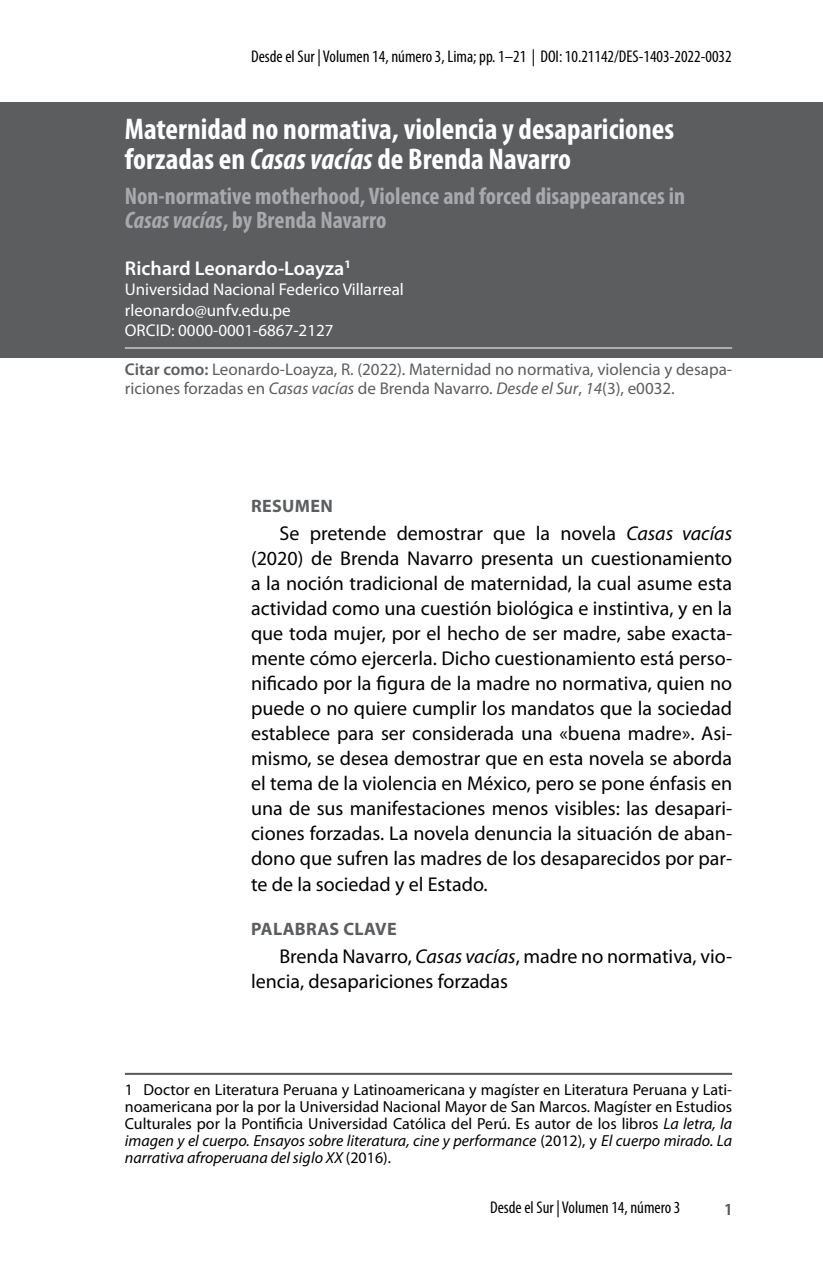
<style>
.page{position:relative;width:823px;height:1265px;background:#fff}
.page>*{position:absolute;margin:0;border:0;box-sizing:border-box;transform-origin:0 0}
.t1{font:700 condensed 30px/30px "Myriad Pro";color:#fff}
.t2{font:700 condensed 24px/24px "Myriad Pro";color:#a7a9ac}
.t3{font:20px/25px "Myriad Pro";color:#000;text-align:justify}
.t4{font:600 20px "Myriad Pro";color:#fff}
.t5{font:700 18px "Myriad Pro";letter-spacing:.02em;color:#5c5d5f}
.t6{font:17px/19px "Myriad Pro";color:#5c5d5f}
.t7{font:condensed 17px "Myriad Pro";color:#000}
.t8{font:17px/20.4px "Myriad Pro";color:#fff}
.t9{font:700 condensed 17px "Myriad Pro";color:#5c5d5f}
.t10{font:16px/17px "Myriad Pro";color:#000;text-align:justify}
.s1{font-style:italic}
.s2{font-weight:600}
</style>
<div class="page">
<div style="left:0;top:102px;width:822px;height:255px;background:#5c5d5f"></div>
<hr style="left:125px;top:347px;width:606px;height:1px;background:#fff">
<hr style="left:125px;top:1072px;width:606px;height:2px;background:#58585b">
<p class="t7" style="left:251px;top:46px;width:482px">Desde el Sur | Volumen 14, número 3, Lima; pp. 1–21 | DOI: 10.21142/DES-1403-2022-0032</p>
<h1 class="t1" style="left:125px;top:113px;width:550px">Maternidad no normativa, violencia y desapariciones forzadas en <span class="s1">Casas vacías</span> de Brenda Navarro</h1>
<p class="t2" style="left:125px;top:184px;width:561px">Non-normative motherhood, Violence and forced disappearances in<br><span class="s1">Casas vacías</span>, by Brenda Navarro</p>
<p class="t4" style="left:125px;top:255px;width:227px">Richard Leonardo-Loayza<sup>1</sup></p>
<p class="t8" style="left:125px;top:279px;width:280px">Universidad Nacional Federico Villarreal rleonardo@unfv.edu.pe<br>ORCID: 0000-0001-6867-2127</p>
<p class="t6" style="left:125px;top:359px;width:608px"><span class="s2">Citar como:</span> Leonardo-Loayza, R. (2022). Maternidad no normativa, violencia y desapa&shy;riciones forzadas en <span class="s1">Casas vacías</span> de Brenda Navarro. <span class="s1">Desde el Sur</span>, <span class="s1">14</span>(3), e0032.</p>
<p class="t5" style="left:251px;top:494px;width:83px">RESUMEN</p>
<p class="t3" style="left:251px;top:520px;width:482px;text-indent:28px">Se pretende demostrar que la novela <span class="s1">Casas vacías </span>(2020) de Brenda Navarro presenta un cuestionamiento a la noción tradicional de maternidad, la cual asume esta actividad como una cuestión biológica e instintiva, y en la que toda mujer, por el hecho de ser madre, sabe exacta&shy;mente cómo ejercerla. Dicho cuestionamiento está perso&shy;nificado por la figura de la madre no normativa, quien no puede o no quiere cumplir los mandatos que la sociedad establece para ser considerada una «buena madre». Asi&shy;mismo, se desea demostrar que en esta novela se aborda el tema de la violencia en México, pero se pone énfasis en una de sus manifestaciones menos visibles: las desapari&shy;ciones forzadas. La novela denuncia la situación de aban&shy;dono que sufren las madres de los desaparecidos por par&shy;te de la sociedad y el Estado.</p>
<p class="t5" style="left:251px;top:917px;width:147px">PALABRAS CLAVE</p>
<p class="t3" style="left:251px;top:943px;width:482px;text-indent:28px">Brenda Navarro, <span class="s1">Casas vacías</span>, madre no normativa, vio&shy;lencia, desapariciones forzadas</p>
<p class="t10" style="left:125px;top:1080px;width:608px">1 Doctor en Literatura Peruana y Latinoamericana y magíster en Literatura Peruana y Lati&shy;noamericana por la por la Universidad Nacional Mayor de San Marcos. Magíster en Estudios Culturales por la Pontificia Universidad Católica del Perú. Es autor de los libros <span class="s1">La letra, la imagen y el cuerpo. Ensayos sobre literatura, cine y performance</span> (2012), y <span class="s1">El cuerpo mirado. La narrativa afroperuana del siglo XX</span> (2016).</p>
<p class="t7" style="left:489px;top:1196px;width:192px">Desde el Sur | Volumen 14, número 3</p>
<p class="t9" style="left:724px;top:1198px;width:9px">1</p>
</div>
